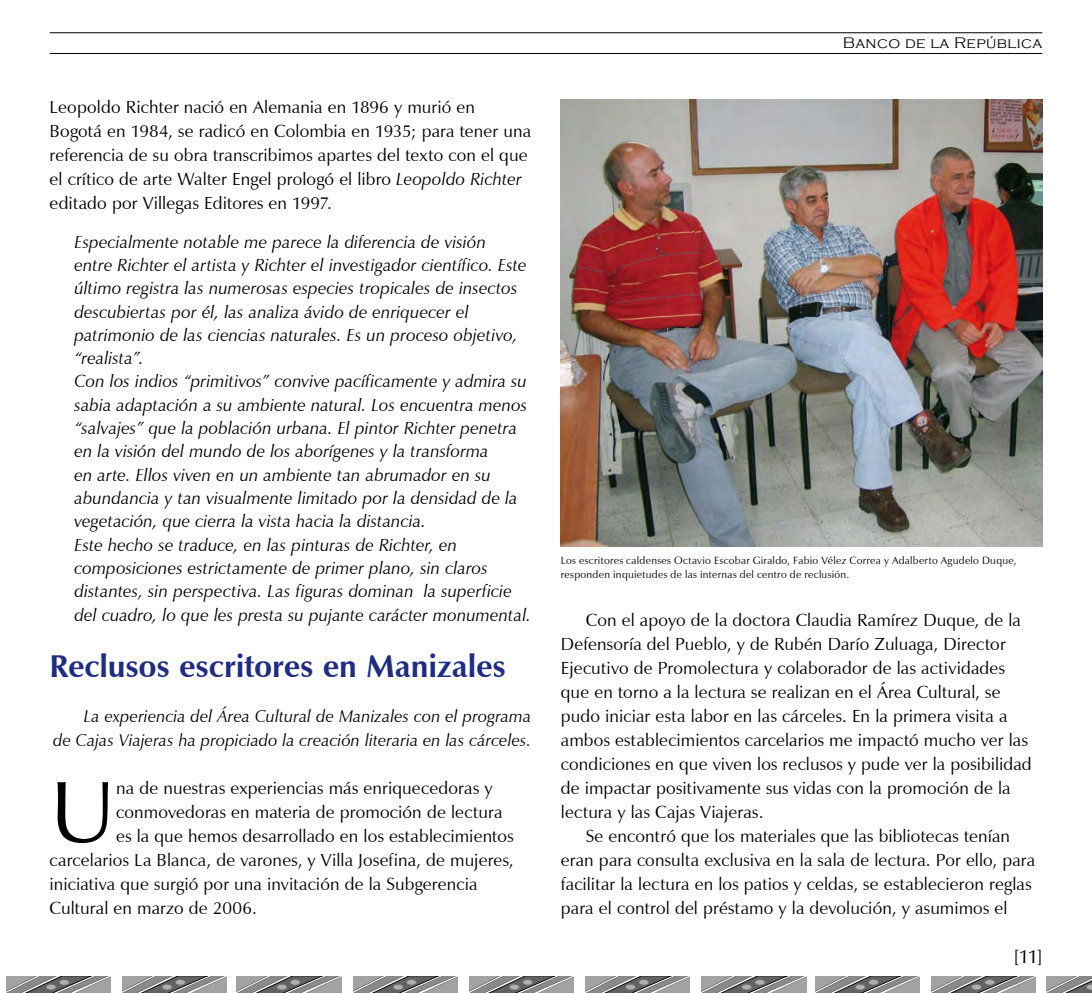
<style>
.page{position:relative;width:1092px;height:993px;background:#fff}
.page>*{position:absolute;margin:0;border:0;box-sizing:border-box;transform-origin:0 0}
.t1{font:87.67px "Zapf Humanist 601 BT";color:#000}
.t2{font:700 31.5px "Zapf Humanist 601 BT";color:#1f2c83}
.t3{font:19.25px "Zapf Humanist 601 BT";color:#000}
.t4{font:17.5px/24px "Zapf Humanist 601 BT";letter-spacing:.01em;color:#000}
.t5{font:italic 17.5px/23.3px "Zapf Humanist 601 BT";letter-spacing:.005em;color:#000}
.t6{font:italic 16.97px/24px "Zapf Humanist 601 BT";letter-spacing:.005em;color:#000;text-align:right}
.t7{font:300 15.75px "Copperplate Gothic";letter-spacing:.025em;color:#000}
.t8{font:10.5px/14px "Zapf Humanist 601 BT";letter-spacing:.025em;color:#000}
.s1{font-style:italic}
</style>
<div class="page">
<hr style="left:50px;top:32px;width:992px;height:1px;background:#000">
<hr style="left:50px;top:53px;width:992px;height:1px;background:#000">
<svg style="left:6px;top:976px;width:104px;height:16px;background:#8c8d8e"></svg>
<svg style="left:59px;top:979px;width:10px;height:5px"></svg>
<div style="left:59px;top:978px;width:11px;height:7px;border:1px solid #707173;border-radius:50%"></div>
<div style="left:46px;top:983px;width:10px;height:6px;background:#afafaf;border-radius:50%"></div>
<div style="left:46px;top:983px;width:10px;height:7px;border:1px solid #707173;border-radius:50%"></div>
<svg style="left:122px;top:976px;width:104px;height:16px;background:#8c8d8e"></svg>
<svg style="left:175px;top:979px;width:10px;height:5px"></svg>
<div style="left:175px;top:978px;width:11px;height:7px;border:1px solid #707173;border-radius:50%"></div>
<div style="left:162px;top:983px;width:10px;height:6px;background:#afafaf;border-radius:50%"></div>
<div style="left:162px;top:983px;width:11px;height:7px;border:1px solid #707173;border-radius:50%"></div>
<svg style="left:237px;top:976px;width:104px;height:16px;background:#8c8d8e"></svg>
<div style="left:290px;top:979px;width:10px;height:5px;background:#afafaf;border-radius:50%"></div>
<div style="left:290px;top:978px;width:11px;height:7px;border:1px solid #707173;border-radius:50%"></div>
<div style="left:277px;top:983px;width:10px;height:6px;background:#afafaf;border-radius:50%"></div>
<div style="left:276px;top:983px;width:11px;height:7px;border:1px solid #707173;border-radius:50%"></div>
<svg style="left:353px;top:976px;width:104px;height:16px;background:#8c8d8e"></svg>
<svg style="left:406px;top:979px;width:10px;height:5px"></svg>
<div style="left:406px;top:978px;width:11px;height:7px;border:1px solid #707173;border-radius:50%"></div>
<div style="left:393px;top:983px;width:10px;height:6px;background:#afafaf;border-radius:50%"></div>
<div style="left:392px;top:983px;width:11px;height:7px;border:1px solid #707173;border-radius:50%"></div>
<svg style="left:469px;top:976px;width:104px;height:16px;background:#8c8d8e"></svg>
<svg style="left:522px;top:979px;width:10px;height:5px"></svg>
<div style="left:522px;top:978px;width:11px;height:7px;border:1px solid #707173;border-radius:50%"></div>
<div style="left:509px;top:983px;width:10px;height:6px;background:#afafaf;border-radius:50%"></div>
<div style="left:509px;top:983px;width:11px;height:7px;border:1px solid #707173;border-radius:50%"></div>
<svg style="left:585px;top:976px;width:104px;height:16px;background:#8c8d8e"></svg>
<div style="left:638px;top:979px;width:11px;height:5px;background:#afafaf;border-radius:50%"></div>
<div style="left:638px;top:978px;width:11px;height:7px;border:1px solid #707173;border-radius:50%"></div>
<div style="left:625px;top:983px;width:10px;height:6px;background:#afafaf;border-radius:50%"></div>
<div style="left:625px;top:983px;width:11px;height:7px;border:1px solid #707173;border-radius:50%"></div>
<svg style="left:701px;top:976px;width:105px;height:16px;background:#8c8d8f"></svg>
<div style="left:754px;top:979px;width:11px;height:5px;background:#afafaf;border-radius:50%"></div>
<div style="left:754px;top:978px;width:11px;height:7px;border:1px solid #707173;border-radius:50%"></div>
<div style="left:741px;top:983px;width:10px;height:6px;background:#afafaf;border-radius:50%"></div>
<div style="left:741px;top:983px;width:11px;height:7px;border:1px solid #707173;border-radius:50%"></div>
<svg style="left:815px;top:976px;width:104px;height:16px;background:#8c8d8e"></svg>
<svg style="left:868px;top:979px;width:10px;height:5px"></svg>
<div style="left:867px;top:978px;width:11px;height:7px;border:1px solid #707173;border-radius:50%"></div>
<div style="left:855px;top:983px;width:10px;height:6px;background:#afafaf;border-radius:50%"></div>
<div style="left:854px;top:983px;width:11px;height:7px;border:1px solid #707173;border-radius:50%"></div>
<svg style="left:931px;top:976px;width:104px;height:16px;background:#8c8d8e"></svg>
<svg style="left:984px;top:979px;width:10px;height:5px"></svg>
<div style="left:984px;top:978px;width:11px;height:7px;border:1px solid #707173;border-radius:50%"></div>
<div style="left:971px;top:983px;width:10px;height:6px;background:#afafaf;border-radius:50%"></div>
<div style="left:970px;top:983px;width:11px;height:7px;border:1px solid #707173;border-radius:50%"></div>
<svg style="left:1046px;top:976px;width:45px;height:16px"></svg>
<img style="left:561px;top:99px;width:481px;height:447px">
<p class="t4" style="left:50px;top:95px;width:483px">Leopoldo Richter nació en Alemania en 1896 y murió en Bogotá en 1984, se radicó en Colombia en 1935; para tener una referencia de su obra transcribimos apartes del texto con el que el crítico de arte Walter Engel prologó el libro <span class="s1">Leopoldo Richter </span>editado por Villegas Editores en 1997.</p>
<p class="t5" style="left:74px;top:230px;width:458px">Especialmente notable me parece la diferencia de visión<br>entre Richter el artista y Richter el investigador científico. Este último registra las numerosas especies tropicales de insectos descubiertas por él, las analiza ávido de enriquecer el patrimonio de las ciencias naturales. Es un proceso objetivo, “realista”.<br>Con los indios “primitivos” convive pacíficamente y admira su sabia adaptación a su ambiente natural. Los encuentra menos “salvajes” que la población urbana. El pintor Richter penetra en la visión del mundo de los aborígenes y la transforma<br>en arte. Ellos viven en un ambiente tan abrumador en su abundancia y tan visualmente limitado por la densidad de la vegetación, que cierra la vista hacia la distancia.<br>Este hecho se traduce, en las pinturas de Richter, en composiciones estrictamente de primer plano, sin claros distantes, sin perspectiva. Las figuras dominan la superficie del cuadro, lo que les presta su pujante carácter monumental.</p>
<h2 class="t2" style="left:50px;top:646px;width:458px">Reclusos escritores en Manizales</h2>
<p class="t6" style="left:53px;top:704px;width:479px">La experiencia del Área Cultural de Manizales con el programa<br>de Cajas Viajeras ha propiciado la creación literaria en las cárceles.</p>
<h1 class="t1" style="left:50px;top:757px;width:67px">U</h1>
<p class="t4" style="left:116px;top:775px;width:378px">na de nuestras experiencias más enriquecedoras y</p>
<p class="t4" style="left:116px;top:799px;width:387px">conmovedoras en materia de promoción de lectura</p>
<p class="t4" style="left:116px;top:823px;width:399px">es la que hemos desarrollado en los establecimientos</p>
<p class="t4" style="left:50px;top:847px;width:465px">carcelarios La Blanca, de varones, y Villa Josefina, de mujeres,</p>
<p class="t4" style="left:50px;top:871px;width:429px">iniciativa que surgió por una invitación de la Subgerencia</p>
<p class="t4" style="left:50px;top:895px;width:209px">Cultural en marzo de 2006.</p>
<p class="t7" style="left:842px;top:34px;width:201px">Banco de la República</p>
<p class="t8" style="left:561px;top:553px;width:457px">Los escritores caldenses Octavio Escobar Giraldo, Fabio Vélez Correa y Adalberto Agudelo Duque, responden inquietudes de las internas del centro de reclusión.</p>
<p class="t4" style="left:561px;top:608px;width:472px;text-indent:25px">Con el apoyo de la doctora Claudia Ramírez Duque, de la Defensoría del Pueblo, y de Rubén Darío Zuluaga, Director Ejecutivo de Promolectura y colaborador de las actividades que en torno a la lectura se realizan en el Área Cultural, se pudo iniciar esta labor en las cárceles. En la primera visita a ambos establecimientos carcelarios me impactó mucho ver las condiciones en que viven los reclusos y pude ver la posibilidad de impactar positivamente sus vidas con la promoción de la lectura y las Cajas Viajeras.</p>
<p class="t4" style="left:561px;top:823px;width:476px;text-indent:25px">Se encontró que los materiales que las bibliotecas tenían eran para consulta exclusiva en la sala de lectura. Por ello, para facilitar la lectura en los patios y celdas, se establecieron reglas para el control del préstamo y la devolución, y asumimos el</p>
<p class="t3" style="left:1013px;top:944px;width:30px">[11]</p>
</div>
